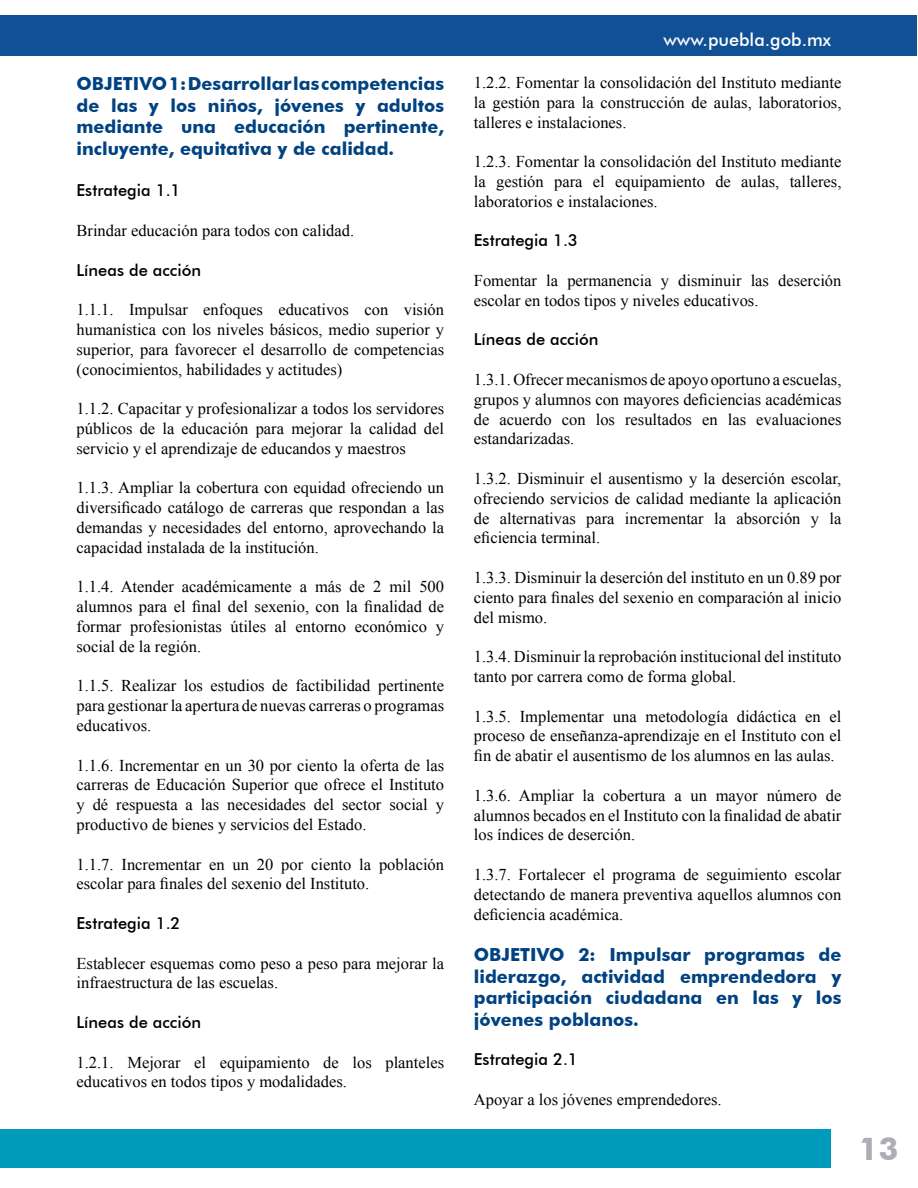
<style>
.page{position:relative;width:918px;height:1188px;background:#fff}
.page>*{position:absolute;margin:0;border:0;box-sizing:border-box;transform-origin:0 0}
.t1{font:700 31.5px "Futura BT";color:#acadb5}
.t2{font:700 18px/21.6px "Futura BT";color:#004281;text-align:justify}
.t3{font:500 18px "Futura BT";color:#fff}
.t4{font:16.5px/19.8px "Times New Roman";color:#000;text-align:justify}
.t5{font:500 16.5px "Futura BT";color:#000}
</style>
<div class="page">
<div style="left:1px;top:16px;width:916px;height:40px;background:#115095"></div>
<div style="left:0;top:1129px;width:831px;height:39px;background:#009aba"></div>
<p class="t2" style="left:77px;top:73px;width:369px">OBJETIVO 1: Desarrollar las competencias de las y los niños, jóvenes y adultos mediante una educación pertinente, incluyente, equitativa y de calidad.</p>
<p class="t5" style="left:77px;top:181px;width:106px">Estrategia 1.1</p>
<p class="t4" style="left:77px;top:220px;width:279px">Brindar educación para todos con calidad.</p>
<p class="t5" style="left:77px;top:260px;width:126px">Líneas de acción</p>
<p class="t4" style="left:77px;top:300px;width:369px">1.1.1. Impulsar enfoques educativos con visión humanística con los niveles básicos, medio superior y superior, para favorecer el desarrollo de competencias (conocimientos, habilidades y actitudes)</p>
<p class="t4" style="left:77px;top:399px;width:369px">1.1.2. Capacitar y profesionalizar a todos los servidores públicos de la educación para mejorar la calidad del servicio y el aprendizaje de educandos y maestros</p>
<p class="t4" style="left:77px;top:478px;width:369px">1.1.3. Ampliar la cobertura con equidad ofreciendo un diversificado catálogo de carreras que respondan a las demandas y necesidades del entorno, aprovechando la capacidad instalada de la institución.</p>
<p class="t4" style="left:77px;top:577px;width:369px">1.1.4. Atender académicamente a más de 2 mil 500 alumnos para el final del sexenio, con la finalidad de formar profesionistas útiles al entorno económico y social de la región.</p>
<p class="t4" style="left:77px;top:676px;width:369px">1.1.5. Realizar los estudios de factibilidad pertinente para gestionar la apertura de nuevas carreras o programas educativos.</p>
<p class="t4" style="left:77px;top:755px;width:369px">1.1.6. Incrementar en un 30 por ciento la oferta de las carreras de Educación Superior que ofrece el Instituto y dé respuesta a las necesidades del sector social y productivo de bienes y servicios del Estado.</p>
<p class="t4" style="left:77px;top:854px;width:369px">1.1.7. Incrementar en un 20 por ciento la población escolar para finales del sexenio del Instituto.</p>
<p class="t5" style="left:77px;top:913px;width:106px">Estrategia 1.2</p>
<p class="t4" style="left:77px;top:953px;width:369px">Establecer esquemas como peso a peso para mejorar la infraestructura de las escuelas.</p>
<p class="t5" style="left:77px;top:1012px;width:126px">Líneas de acción</p>
<p class="t4" style="left:77px;top:1052px;width:369px">1.2.1. Mejorar el equipamiento de los planteles educativos en todos tipos y modalidades.</p>
<p class="t3" style="left:663px;top:29px;width:169px">www.puebla.gob.mx</p>
<p class="t4" style="left:474px;top:72px;width:369px">1.2.2. Fomentar la consolidación del Instituto mediante la gestión para la construcción de aulas, laboratorios, talleres e instalaciones.</p>
<p class="t4" style="left:474px;top:152px;width:369px">1.2.3. Fomentar la consolidación del Instituto mediante la gestión para el equipamiento de aulas, talleres, laboratorios e instalaciones.</p>
<p class="t5" style="left:474px;top:230px;width:106px">Estrategia 1.3</p>
<p class="t4" style="left:474px;top:270px;width:369px">Fomentar la permanencia y disminuir las deserción escolar en todos tipos y niveles educativos.</p>
<p class="t5" style="left:474px;top:329px;width:126px">Líneas de acción</p>
<p class="t4" style="left:474px;top:369px;width:369px">1.3.1. Ofrecer mecanismos de apoyo oportuno a escuelas, grupos y alumnos con mayores deficiencias académicas de acuerdo con los resultados en las evaluaciones estandarizadas.</p>
<p class="t4" style="left:474px;top:468px;width:369px">1.3.2. Disminuir el ausentismo y la deserción escolar, ofreciendo servicios de calidad mediante la aplicación de alternativas para incrementar la absorción y la eficiencia terminal.</p>
<p class="t4" style="left:474px;top:567px;width:369px">1.3.3. Disminuir la deserción del instituto en un 0.89 por ciento para finales del sexenio en comparación al inicio del mismo.</p>
<p class="t4" style="left:474px;top:647px;width:369px">1.3.4. Disminuir la reprobación institucional del instituto tanto por carrera como de forma global.</p>
<p class="t4" style="left:474px;top:706px;width:369px">1.3.5. Implementar una metodología didáctica en el proceso de enseñanza-aprendizaje en el Instituto con el fin de abatir el ausentismo de los alumnos en las aulas.</p>
<p class="t4" style="left:474px;top:785px;width:369px">1.3.6. Ampliar la cobertura a un mayor número de alumnos becados en el Instituto con la finalidad de abatir los índices de deserción.</p>
<p class="t4" style="left:474px;top:864px;width:369px">1.3.7. Fortalecer el programa de seguimiento escolar detectando de manera preventiva aquellos alumnos con deficiencia académica.</p>
<p class="t2" style="left:474px;top:944px;width:369px">OBJETIVO 2: Impulsar programas de liderazgo, actividad emprendedora y participación ciudadana en las y los jóvenes poblanos.</p>
<p class="t5" style="left:474px;top:1049px;width:106px">Estrategia 2.1</p>
<p class="t4" style="left:474px;top:1089px;width:249px">Apoyar a los jóvenes emprendedores.</p>
<h1 class="t1" style="left:859px;top:1130px;width:41px">13</h1>
</div>
